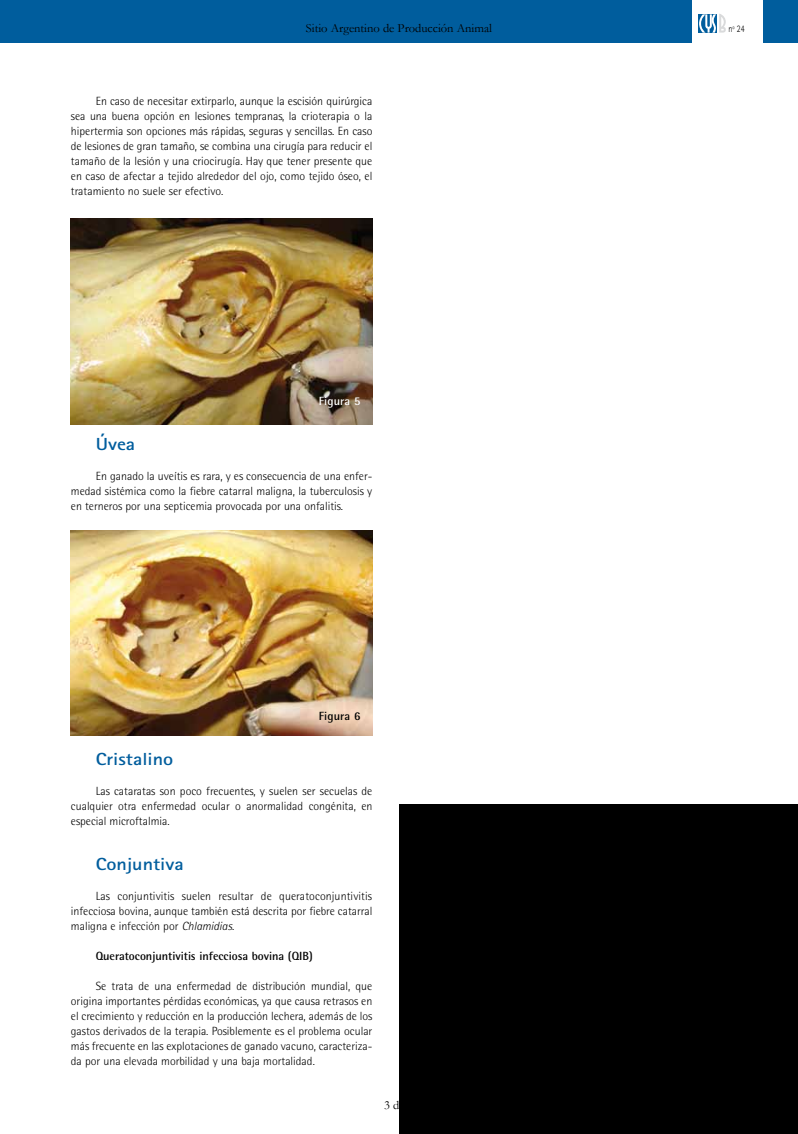
<style>
.page{position:relative;width:798px;height:1134px;background:#fff}
.page>*{position:absolute;margin:0;border:0;box-sizing:border-box;transform-origin:0 0}
.t1{font:700 17.5px "Rotis Sans Serif";color:#005d9d;scale:1.15 1}
.t2{font:12.5px "Garamond";color:#000}
.t3{font:300 11.88px/15px "Rotis Semi Sans";color:#000;text-align:justify}
.t4{font:700 11.88px "Rotis Semi Sans";color:#000}
.t5{font:700 11.88px "Rotis Semi Sans";letter-spacing:.01em;color:#fff}
.t6{font:300 10px "Rotis Sans Serif";color:#000;scale:.8 1}
.s1{font-style:italic}
</style>
<div class="page">
<div style="left:0;top:0;width:797px;height:43px;background:#005d9d"></div>
<div style="left:691px;top:0;width:71px;height:54px;background:#fff"></div>
<svg style="left:698px;top:14px;width:27px;height:19px"></svg>
<div style="left:399px;top:805px;width:398px;height:329px;background:#000"></div>
<img style="left:71px;top:219px;width:301px;height:205px">
<img style="left:71px;top:530px;width:301px;height:206px">
<p class="t2" style="left:306px;top:20px;width:188px">Sitio Argentino de Producción Animal</p>
<p class="t3" style="left:71px;top:93px;width:303px;text-indent:25px">En caso de necesitar extirparlo, aunque la escisión quirúrgica sea una buena opción en lesiones tempranas, la crioterapia o la hipertermia son opciones más rápidas, seguras y sencillas. En caso de lesiones de gran tamaño, se combina una cirugía para reducir el tamaño de la lesión y una criocirugía. Hay que tener presente que en caso de afectar a tejido alrededor del ojo, como tejido óseo, el tratamiento no suele ser efectivo.</p>
<p class="t5" style="left:319px;top:394px;width:43px">Figura 5</p>
<h1 class="t1" style="left:96px;top:433px;width:36px">Úvea</h1>
<p class="t3" style="left:71px;top:468px;width:303px;text-indent:25px">En ganado la uveítis es rara, y es consecuencia de una enfer&shy;medad sistémica como la fiebre catarral maligna, la tuberculosis y en terneros por una septicemia provocada por una onfalitis.</p>
<p class="t4" style="left:319px;top:709px;width:43px">Figura 6</p>
<h1 class="t1" style="left:96px;top:748px;width:69px">Cristalino</h1>
<p class="t3" style="left:71px;top:783px;width:303px;text-indent:25px">Las cataratas son poco frecuentes, y suelen ser secuelas de cualquier otra enfermedad ocular o anormalidad congénita, en especial microftalmia.</p>
<h1 class="t1" style="left:96px;top:853px;width:78px">Conjuntiva</h1>
<p class="t3" style="left:71px;top:888px;width:303px;text-indent:25px">Las conjuntivitis suelen resultar de queratoconjuntivitis infecciosa bovina, aunque también está descrita por fiebre catarral maligna e infección por <span class="s1">Chlamidias</span>.</p>
<p class="t4" style="left:96px;top:949px;width:218px">Queratoconjuntivitis infecciosa bovina (QIB)</p>
<p class="t3" style="left:71px;top:978px;width:303px;text-indent:25px">Se trata de una enfermedad de distribución mundial, que origina importantes pérdidas económicas, ya que causa retrasos en el crecimiento y reducción en la producción lechera, además de los gastos derivados de la terapia. Posiblemente es el problema ocular más frecuente en las explotaciones de ganado vacuno, caracteriza&shy;da por una elevada morbilidad y una baja mortalidad.</p>
<p class="t2" style="left:384px;top:1097px;width:31px">3 de 5</p>
<p class="t6" style="left:728px;top:23px;width:22px">nº 24</p>
</div>
